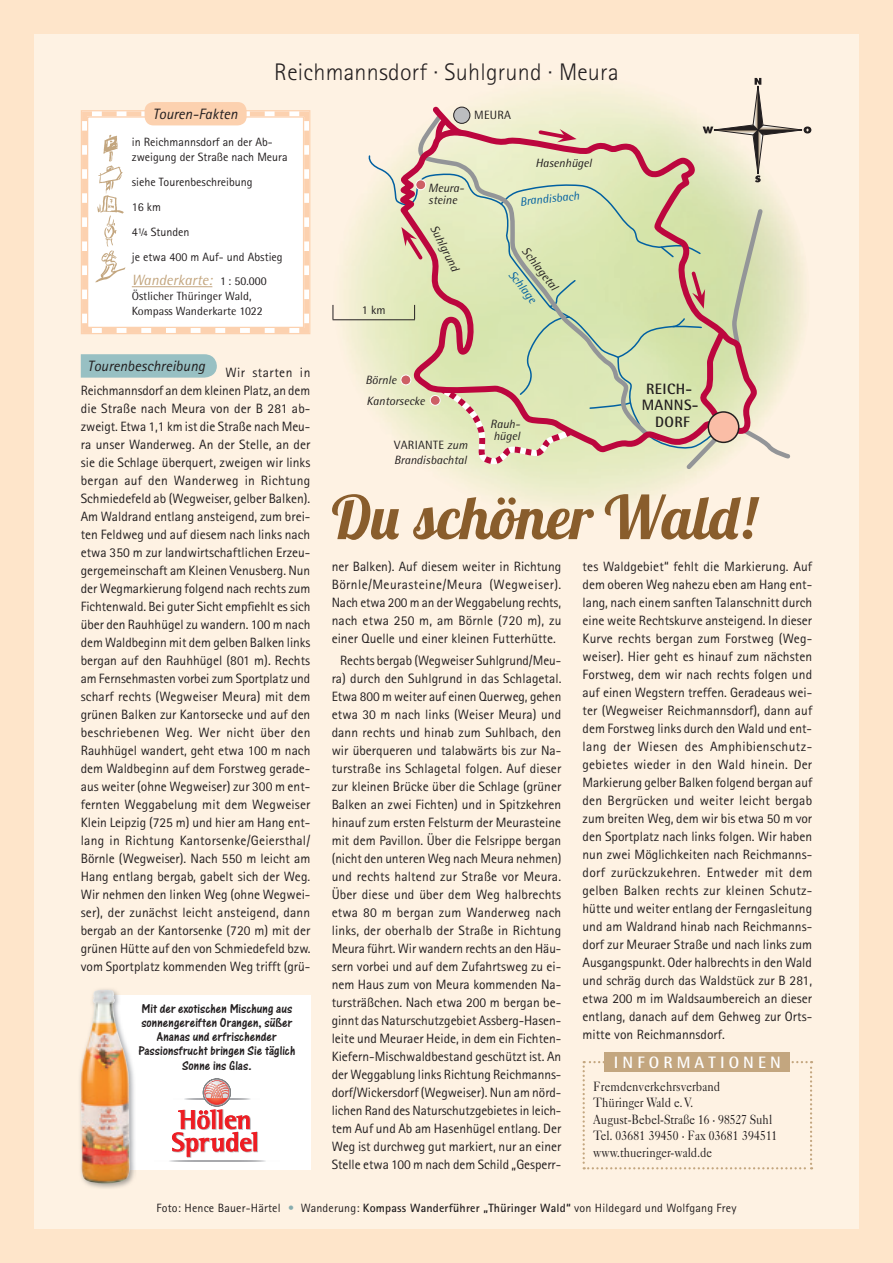
<style>
.page{position:relative;width:893px;height:1263px;background:#fee5ca}
.page>*{position:absolute;margin:0;border:0;box-sizing:border-box;transform-origin:0 0}
.t1{font:60px "Lobster 1.4";letter-spacing:.01em;color:#895d2c}
.t2{font:300 24px "Rotis Sans Serif";letter-spacing:.01em;color:#231f20}
.t3{font:700 16.5px "Rotis Semi Sans";letter-spacing:.25em;color:#fff}
.t4{font:italic 15px "Rotis Sans Serif";color:#231f20}
.t5{font:700 15px/16.5px "Rotis Semi Sans";letter-spacing:.025em;color:#231f20;text-align:center}
.t6{font:italic 14.85px "Rotis Semi Sans";color:#c3a67f}
.t7{font:13.5px/18px "Rotis Sans Serif";color:#231f20;text-align:justify}
.t8{font:13.5px/16.5px "Caslon Five Forty";color:#231f20;scale:.85 1}
.t9{font:13.5px/14.2px "One Stroke Script Plain";letter-spacing:.005em;color:#231f20;text-align:center}
.t10{font:12px/24.8px "Rotis Sans Serif";color:#231f20}
.t11{font:italic 12px/12px "Rotis Semi Sans";color:#231f20}
.t12{font:italic 12px "Rotis Semi Sans";color:#0160a1}
.t13{font:12px "Rotis Semi Sans";letter-spacing:.025em;color:#231f20}
.t14{font:11.85px/15px "Rotis Semi Sans";color:#231f20}
.s1{font-style:normal;font-size:11.85px;color:#231f20}
.s2{font-style:normal}
.s3{color:#88adaf}
.s4{font-weight:700}
</style>
<div class="page">
<div style="left:34px;top:34px;width:825px;height:1195px;background:#fef2e3"></div>
<svg style="left:367px;top:155px;width:24px;height:277px"></svg>
<svg style="left:391px;top:149px;width:10px;height:297px"></svg>
<svg style="left:333px;top:305px;width:1px;height:14px"></svg>
<hr style="left:333px;top:319px;width:82px;height:1px;background:#231f20">
<svg style="left:401px;top:78px;width:410px;height:395px"></svg>
<svg style="left:583px;top:1061px;width:229px;height:108px"></svg>
<div style="left:605px;top:1052px;width:185px;height:19px;background:#c3a67f"></div>
<div style="left:98px;top:995px;width:212px;height:174px;background:#fff"></div>
<svg style="left:169px;top:1160px;width:97px;height:2px"></svg>
<svg style="left:172px;top:1079px;width:86px;height:78px"></svg>
<img style="left:80px;top:989px;width:56px;height:199px">
<img style="left:98px;top:995px;width:38px;height:174px">
<img style="left:82px;top:990px;width:21px;height:73px">
<svg style="left:81px;top:354px;width:136px;height:24px;background:#9cc2c4"></svg>
<svg style="left:80px;top:109px;width:231px;height:226px;background:#fefaf7"></svg>
<div style="left:145px;top:102px;width:102px;height:23px;background:#fcd1af;border-radius:9px"></div>
<hr style="left:132px;top:286px;width:80px;height:1px;background:#c3a67f">
<img style="left:98px;top:166px;width:24px;height:27px">
<img style="left:97px;top:196px;width:27px;height:17px">
<img style="left:103px;top:134px;width:14px;height:28px">
<img style="left:104px;top:215px;width:13px;height:32px">
<img style="left:95px;top:250px;width:30px;height:32px">
<h2 class="t2" style="left:274px;top:58px;width:346px">Reichmannsdorf · Suhlgrund · Meura</h2>
<p class="t4" style="left:153px;top:105px;width:86px">Touren-Fakten</p>
<p class="t10" style="left:132px;top:135px;width:157px;line-height:15px">in Reichmannsdorf an der Ab&shy;zweigung der Straße nach Meura</p>
<p class="t10" style="left:132px;top:170px;width:152px">siehe Tourenbeschreibung<br>16 km<br>4¼ Stunden<br>je etwa 400 m Auf- und Abstieg</p>
<p class="t6" style="left:132px;top:271px;width:136px">Wanderkarte: <span class="s1">1 : 50.000</span></p>
<p class="t14" style="left:132px;top:288px;width:132px">Östlicher Thüringer Wald,<br>Kompass Wanderkarte 1022</p>
<p class="t4" style="left:88px;top:357px;width:119px">Tourenbeschreibung</p>
<p class="t7" style="left:81px;top:363px;width:231px;text-indent:145px">Wir starten in Reichmannsdorf an dem kleinen Platz, an dem die Straße nach Meura von der B 281 ab&shy;zweigt. Etwa 1,1 km ist die Straße nach Meu&shy;ra unser Wanderweg. An der Stelle, an der sie die Schlage überquert, zweigen wir links bergan auf den Wanderweg in Richtung Schmiedefeld ab (Wegweiser, gelber Balken).<br>Am Waldrand entlang ansteigend, zum brei&shy;ten Feldweg und auf diesem nach links nach etwa 350 m zur landwirtschaftlichen Erzeu&shy;gergemeinschaft am Kleinen Venusberg. Nun der Wegmarkierung folgend nach rechts zum Fichtenwald. Bei guter Sicht empfiehlt es sich über den Rauhhügel zu wandern. 100 m nach dem Waldbeginn mit dem gelben Balken links bergan auf den Rauhhügel (801 m). Rechts am Fernsehmasten vorbei zum Sportplatz und scharf rechts (Wegweiser Meura) mit dem grünen Balken zur Kantorsecke und auf den beschriebenen Weg. Wer nicht über den Rauhhügel wandert, geht etwa 100 m nach dem Waldbeginn auf dem Forstweg gerade&shy;aus weiter (ohne Wegweiser) zur 300 m ent&shy;fernten Weggabelung mit dem Wegweiser Klein Leipzig (725 m) und hier am Hang ent&shy;lang in Richtung Kantorsenke/Geiersthal/ Börnle (Wegweiser). Nach 550 m leicht am Hang entlang bergab, gabelt sich der Weg.<br>Wir nehmen den linken Weg (ohne Wegwei&shy;ser), der zunächst leicht ansteigend, dann bergab an der Kantorsenke (720 m) mit der grünen Hütte auf den von Schmiedefeld bzw. vom Sportplatz kommenden Weg trifft (grü-</p>
<p class="t9" style="left:138px;top:1001px;width:158px">Mit der exotischen Mischung aus sonnengereiften Orangen, süßer<br>Ananas und erfrischender<br>Passionsfrucht bringen Sie täglich<br>Sonne ins Glas.</p>
<p class="t13" style="left:362px;top:303px;width:25px">1 km</p>
<p class="t13" style="left:474px;top:108px;width:39px">MEURA</p>
<p class="t11" style="left:428px;top:181px;width:37px">Meura&shy;steine</p>
<p class="t11" style="left:439px;top:223px;width:51px;rotate:63deg">Suhlgrund</p>
<p class="t11" style="left:535px;top:157px;width:58px">Hasenhügel</p>
<p class="t12" style="left:519px;top:194px;width:61px;rotate:-6deg">Brandisbach</p>
<p class="t11" style="left:530px;top:245px;width:52px;rotate:52deg">Schlagetal</p>
<p class="t12" style="left:517px;top:268px;width:39px;rotate:52deg">Schlage</p>
<p class="t11" style="left:365px;top:370px;width:61px;line-height:20.4px">Börnle<br>Kantorsecke</p>
<p class="t11" style="left:394px;top:437px;width:75px;line-height:15px"><span class="s2">VARIANTE</span> zum<br>Brandisbachtal</p>
<p class="t11" style="left:490px;top:417px;width:31px">Rauh&shy;hügel</p>
<p class="t5" style="left:642px;top:380px;width:58px">REICH-<br>MANNS-<br>DORF</p>
<h1 class="t1" style="left:332px;top:479px;width:426px">Du schöner Wald!</h1>
<p class="t7" style="left:332px;top:557px;width:231px">ner Balken). Auf diesem weiter in Richtung Börnle/Meurasteine/Meura (Wegweiser).<br>Nach etwa 200 m an der Weggabelung rechts, nach etwa 250 m, am Börnle (720 m), zu einer Quelle und einer kleinen Futterhütte.</p>
<p class="t7" style="left:332px;top:652px;width:231px;text-indent:9px">Rechts bergab (Wegweiser Suhlgrund/Meu&shy;ra) durch den Suhlgrund in das Schlagetal.<br>Etwa 800 m weiter auf einen Querweg, gehen etwa 30 m nach links (Weiser Meura) und dann rechts und hinab zum Suhlbach, den wir überqueren und talabwärts bis zur Na&shy;turstraße ins Schlagetal folgen. Auf dieser zur kleinen Brücke über die Schlage (grüner Balken an zwei Fichten) und in Spitzkehren hinauf zum ersten Felsturm der Meurasteine mit dem Pavillon. Über die Felsrippe bergan (nicht den unteren Weg nach Meura nehmen) und rechts haltend zur Straße vor Meura.<br>Über diese und über dem Weg halbrechts etwa 80 m bergan zum Wanderweg nach links, der oberhalb der Straße in Richtung Meura führt. Wir wandern rechts an den Häu&shy;sern vorbei und auf dem Zufahrtsweg zu ei&shy;nem Haus zum von Meura kommenden Na&shy;tursträßchen. Nach etwa 200 m bergan be&shy;ginnt das Naturschutzgebiet Assberg-Hasen&shy;leite und Meuraer Heide, in dem ein Fichten-Kiefern-Mischwaldbestand geschützt ist. An der Weggablung links Richtung Reichmanns&shy;dorf/Wickersdorf (Wegweiser). Nun am nörd&shy;lichen Rand des Naturschutzgebietes in leich&shy;tem Auf und Ab am Hasenhügel entlang. Der Weg ist durchweg gut markiert, nur an einer Stelle etwa 100 m nach dem Schild „Gesperr-</p>
<p class="t7" style="left:583px;top:557px;width:231px">tes Waldgebiet“ fehlt die Markierung. Auf dem oberen Weg nahezu eben am Hang ent&shy;lang, nach einem sanften Talanschnitt durch eine weite Rechtskurve ansteigend. In dieser Kurve rechts bergan zum Forstweg (Weg&shy;weiser). Hier geht es hinauf zum nächsten Forstweg, dem wir nach rechts folgen und auf einen Wegstern treffen. Geradeaus wei&shy;ter (Wegweiser Reichmannsdorf), dann auf dem Forstweg links durch den Wald und ent&shy;lang der Wiesen des Amphibienschutz&shy;gebietes wieder in den Wald hinein. Der Markierung gelber Balken folgend bergan auf den Bergrücken und weiter leicht bergab zum breiten Weg, dem wir bis etwa 50 m vor den Sportplatz nach links folgen. Wir haben nun zwei Möglichkeiten nach Reichmanns&shy;dorf zurückzukehren. Entweder mit dem gelben Balken rechts zur kleinen Schutz&shy;hütte und weiter entlang der Ferngasleitung und am Waldrand hinab nach Reichmanns&shy;dorf zur Meuraer Straße und nach links zum Ausgangspunkt. Oder halbrechts in den Wald und schräg durch das Waldstück zur B 281, etwa 200 m im Waldsaumbereich an dieser entlang, danach auf dem Gehweg zur Orts&shy;mitte von Reichmannsdorf.</p>
<p class="t3" style="left:614px;top:1052px;width:168px">INFORMATIONEN</p>
<p class="t8" style="left:593px;top:1078px;width:218px">Fremdenverkehrsverband<br>Thüringer Wald e. V.<br>August-Bebel-Straße 16 · 98527 Suhl<br>Tel. 03681 39450 · Fax 03681 394511 www.thueringer-wald.de</p>
<p class="t10" style="left:157px;top:1195px;width:581px">Foto: Hence Bauer-Härtel <span class="s3">•</span> Wanderung: <span class="s4">Kompass Wanderführer „Thüringer Wald“</span> von Hildegard und Wolfgang Frey</p>
</div>
